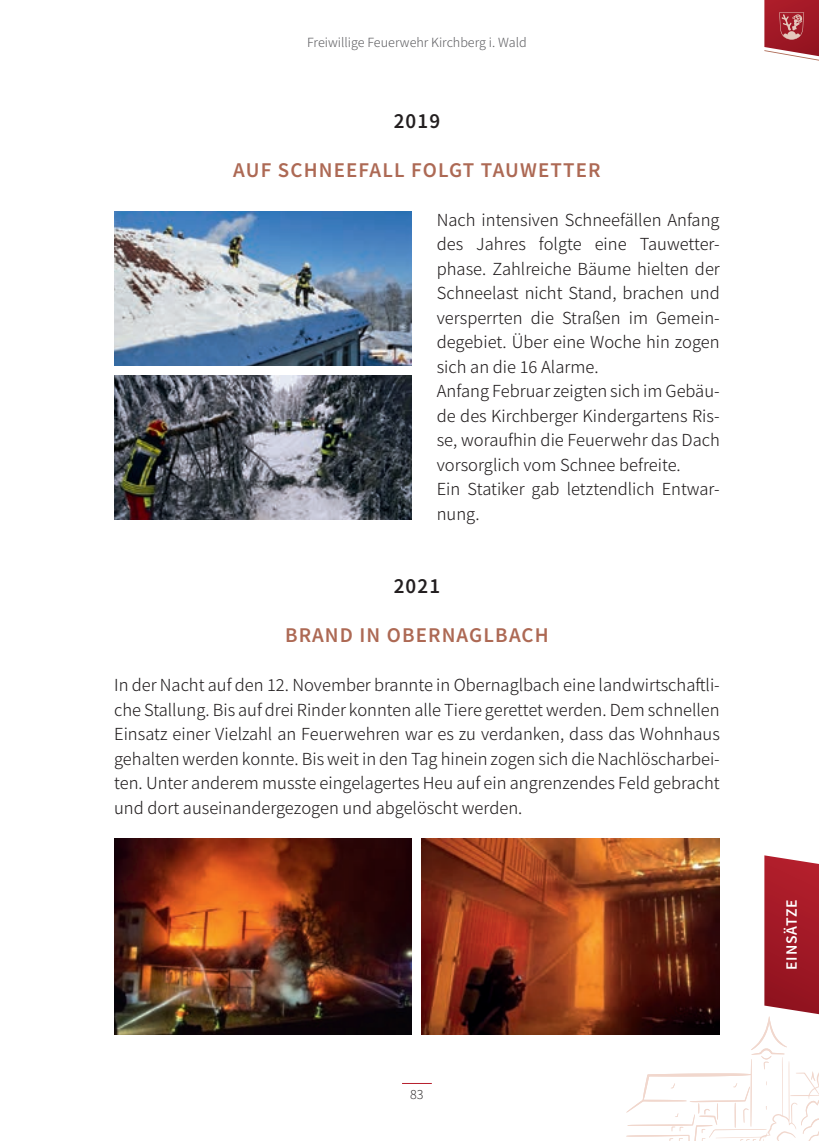
<style>
.page{position:relative;width:819px;height:1141px;background:#fff}
.page>*{position:absolute;margin:0;border:0;box-sizing:border-box;transform-origin:0 0}
.t1{font:21px "Source Sans Variable";letter-spacing:.08em;color:#ad6954}
.t2{font:21px "Source Sans Variable";letter-spacing:.095em;color:#231f20}
.t3{font:18.38px/24.5px "Source Sans Variable";letter-spacing:.01em;color:#231f20}
.t4{font:15.75px "Source Sans Variable";letter-spacing:.08em;color:#fff}
.t5{font:14px "Source Sans Variable";letter-spacing:.01em;color:#636366}
.t6{font:14px "Source Sans Variable";color:#231f20}
</style>
<div class="page">
<hr style="left:402px;top:1083px;width:30px;height:1px;background:#b61f2d">
<img style="left:114px;top:211px;width:298px;height:155px">
<img style="left:114px;top:376px;width:298px;height:144px">
<img style="left:114px;top:838px;width:298px;height:196px">
<img style="left:422px;top:838px;width:297px;height:196px">
<svg style="left:764px;top:0;width:55px;height:61px;background:#b34850"></svg>
<svg style="left:626px;top:855px;width:193px;height:286px"></svg>
<p class="t5" style="left:307px;top:33px;width:221px">Freiwillige Feuerwehr Kirchberg i. Wald</p>
<p class="t2" style="left:393px;top:108px;width:47px">2019</p>
<p class="t1" style="left:233px;top:157px;width:367px">AUF SCHNEEFALL FOLGT TAUWETTER</p>
<p class="t3" style="left:437px;top:208px;width:284px">Nach intensiven Schneefällen Anfang des Jahres folgte eine Tauwetter&shy;phase. Zahlreiche Bäume hielten der Schneelast nicht Stand, brachen und versperrten die Straßen im Gemein&shy;degebiet. Über eine Woche hin zogen sich an die 16 Alarme.<br>Anfang Februar zeigten sich im Gebäu&shy;de des Kirchberger Kindergartens Ris&shy;se, woraufhin die Feuerwehr das Dach vorsorglich vom Schnee befreite.<br>Ein Statiker gab letztendlich Entwar&shy;nung.</p>
<p class="t2" style="left:393px;top:574px;width:47px">2021</p>
<p class="t1" style="left:285px;top:623px;width:265px">BRAND IN OBERNAGLBACH</p>
<p class="t3" style="left:114px;top:673px;width:607px;text-align:justify">In der Nacht auf den 12. November brannte in Obernaglbach eine landwirtschaftli&shy;che Stallung. Bis auf drei Rinder konnten alle Tiere gerettet werden. Dem schnellen Einsatz einer Vielzahl an Feuerwehren war es zu verdanken, dass das Wohnhaus gehalten werden konnte. Bis weit in den Tag hinein zogen sich die Nachlöscharbei&shy;ten. Unter anderem musste eingelagertes Heu auf ein angrenzendes Feld gebracht und dort auseinandergezogen und abgelöscht werden.</p>
<p class="t6" style="left:410px;top:1086px;width:15px">83</p>
<p class="t4" style="left:782px;top:970px;width:71px;rotate:-90deg">EINSÄTZE</p>
</div>
